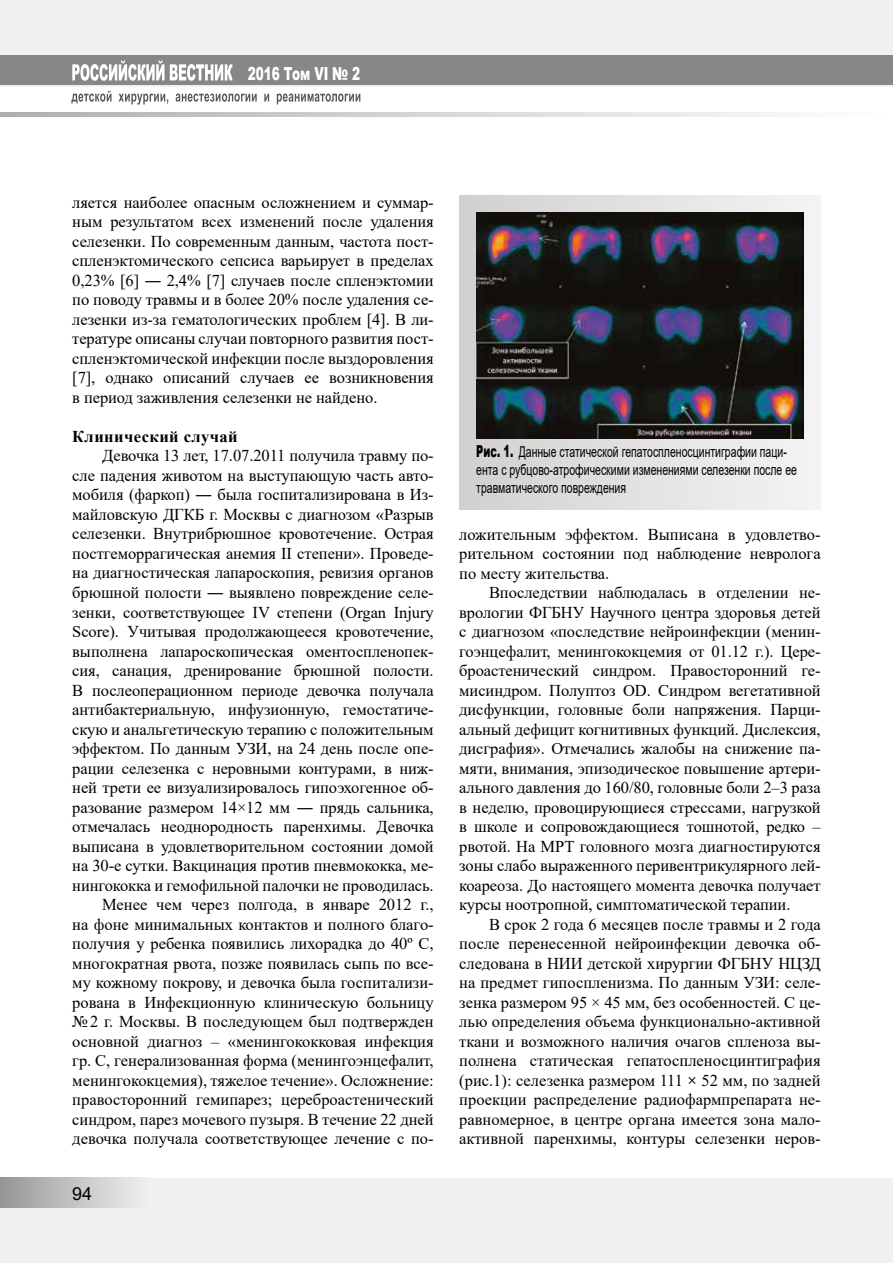
<style>
.page{position:relative;width:893px;height:1263px;background:#fff}
.page>*{position:absolute;margin:0;border:0;box-sizing:border-box;transform-origin:0 0}
.t1{font:900 18px "Arial";letter-spacing:-.005em;color:#fff;scale:.67 1}
.t2{font:18px "Arial";color:#000}
.t3{font:16.5px/19.5px "Times New Roman";letter-spacing:-.005em;color:#000;text-align:justify}
.t4{font:700 16.5px "Times New Roman";letter-spacing:.025em;color:#000}
.t5{font:15px/18px "Arial";color:#000;scale:.7 1}
.s1{font-weight:900;font-size:16.5px}
.s2{font-weight:700}
</style>
<div class="page">
<div style="left:0;top:0;width:893px;height:87px;background:#f0f0f0"></div>
<div style="left:0;top:1178px;width:893px;height:85px;background:#f0f0f0"></div>
<div style="left:0;top:55px;width:893px;height:30px;background:#878787"></div>
<div style="left:0;top:1178px;width:149px;height:30px;background:linear-gradient(to right,#979696,#f1f1f1)"></div>
<svg style="left:0;top:113px;width:775px;height:4px;background:#d1d1d1"></svg>
<svg style="left:71px;top:91px;width:289px;height:14px"></svg>
<svg style="left:72px;top:60px;width:161px;height:21px"></svg>
<div style="left:459px;top:196px;width:362px;height:314px;background:linear-gradient(to right,#ccc,#efefef)"></div>
<img style="left:476px;top:213px;width:328px;height:226px">
<p class="t1" style="left:248px;top:61px;width:170px">2016 Том VI № 2</p>
<p class="t3" style="left:72px;top:192px;width:363px">ляется наиболее опасным осложнением и суммар&shy;ным результатом всех изменений после удаления селезенки. По современным данным, частота пост&shy;спленэктомического сепсиса варьирует в пределах 0,23% [6] ― 2,4% [7] случаев после спленэктомии по поводу травмы и в более 20% после удаления се&shy;лезенки из‑за гематологических проблем [4]. В ли&shy;тературе описаны случаи повторного развития пост&shy;спленэктомической инфекции после выздоровления [7], однако описаний случаев ее возникновения в период заживления селезенки не найдено.</p>
<p class="t4" style="left:72px;top:424px;width:167px">Клинический случай</p>
<p class="t3" style="left:72px;top:446px;width:363px;text-align:right">Девочка 13 лет, 17.07.2011 получила травму по-<br>сле падения животом на выступающую часть авто&shy;мобиля (фаркоп) ― была госпитализирована в Из&shy;майловскую ДГКБ г. Москвы с диагнозом «Разрыв селезенки. Внутрибрюшное кровотечение. Острая постгеморрагическая анемия II степени». Проведе&shy;на диагностическая лапароскопия, ревизия органов брюшной полости ― выявлено повреждение селе&shy;зенки, соответствующее IV степени (Organ Injury Score). Учитывая продолжающееся кровотечение, выполнена лапароскопическая оментоспленопек&shy;сия, санация, дренирование брюшной полости.<br>В послеоперационном периоде девочка получала антибактериальную, инфузионную, гемостатиче&shy;скую и анальгетическую терапию с положительным эффектом. По данным УЗИ, на 24 день после опе&shy;рации селезенка с неровными контурами, в ниж&shy;ней трети ее визуализировалось гипоэхогенное об&shy;разование размером 14×12 мм ― прядь сальника, отмечалась неоднородность паренхимы. Девочка выписана в удовлетворительном состоянии домой на 30‑е сутки. Вакцинация против пневмококка, ме&shy;нингококка и гемофильной палочки не проводилась.<br>Менее чем через полгода, в январе 2012 г.,<br>на фоне минимальных контактов и полного благо&shy;получия у ребенка появились лихорадка до 40º С, многократная рвота, позже появилась сыпь по все&shy;му кожному покрову, и девочка была госпитализи&shy;рована в Инфекционную клиническую больницу №2 г. Москвы. В последующем был подтвержден основной диагноз – «менингококковая инфекция гр. С, генерализованная форма (менингоэнцефалит, менингококцемия), тяжелое течение». Осложнение: правосторонний гемипарез; цереброастенический синдром, парез мочевого пузыря. В течение 22 дней девочка получала соответствующее лечение с по-</p>
<p class="t2" style="left:72px;top:1181px;width:22px">94</p>
<p class="t5" style="left:476px;top:442px;width:460px"><span class="s1">Рис. 1.</span> Данные статической гепатоспленосцинтиграфии паци&shy;ента с рубцово-атрофическими изменениями селезенки после ее травматического повреждения</p>
<p class="t3" style="left:459px;top:524px;width:363px">ложительным эффектом. Выписана в удовлетво&shy;рительном состоянии под наблюдение невролога по месту жительства.</p>
<p class="t3" style="left:459px;top:582px;width:363px;text-indent:30px">Впоследствии наблюдалась в отделении не&shy;врологии ФГБНУ Научного центра здоровья детей с диагнозом «последствие нейроинфекции (менин&shy;гоэнцефалит, менингококцемия от 01.12 г.). Цере&shy;броастенический синдром. Правосторонний ге&shy;мисиндром. Полуптоз OD. Синдром вегетативной дисфункции, головные боли напряжения. Парци&shy;альный дефицит когнитивных функций. Дислексия, дисграфия». Отмечались жалобы на снижение па&shy;мяти, внимания, эпизодическое повышение артери&shy;ального давления до 160/80, головные боли 2–3 раза в неделю, провоцирующиеся стрессами, нагрузкой в школе и сопровождающиеся тошнотой, редко – рвотой. На МРТ головного мозга диагностируются зоны слабо выраженного перивентрикулярного лей&shy;коареоза. До настоящего момента девочка получает курсы ноотропной, симптоматической терапии.</p>
<p class="t3" style="left:459px;top:914px;width:363px;text-indent:30px">В срок 2 года 6 месяцев после травмы и 2 года после перенесенной нейроинфекции девочка об&shy;следована в НИИ детской хирургии ФГБНУ НЦЗД на предмет гипоспленизма. По данным УЗИ: селе&shy;зенка размером 95 × 45 мм, без особенностей. С це&shy;лью определения объема функционально-активной ткани и возможного наличия очагов спленоза вы&shy;полнена статическая гепатоспленосцинтиграфия (рис.1): селезенка размером 111 <span class="s2">×</span> 52 мм, по задней проекции распределение радиофармпрепарата не&shy;равномерное, в центре органа имеется зона мало&shy;активной паренхимы, контуры селезенки неров-</p>
</div>
